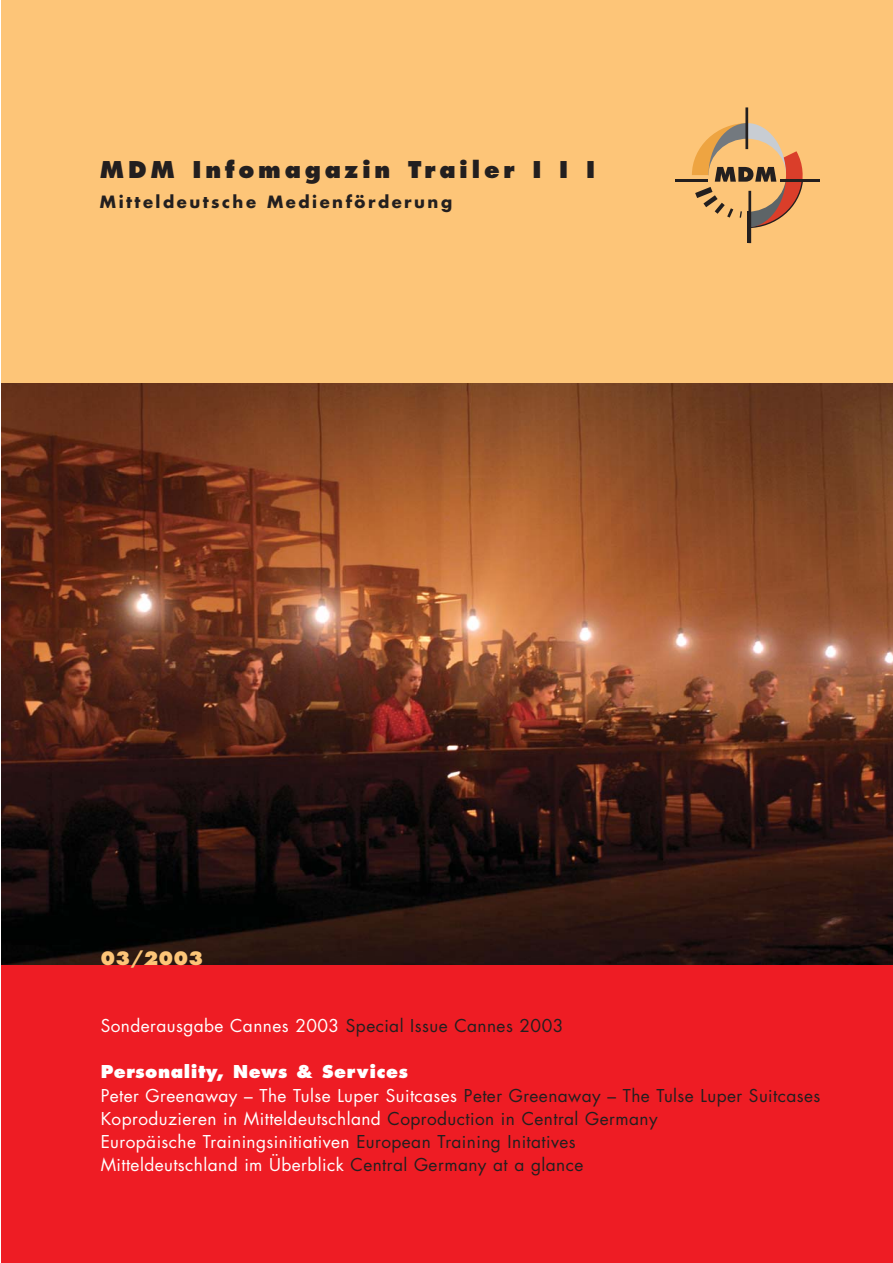
<style>
.page{position:relative;width:893px;height:1263px;background:#fff}
.page>*{position:absolute;margin:0;border:0;box-sizing:border-box;transform-origin:0 0}
.t1{font:800 22.5px "Futura";letter-spacing:.165em;color:#231f1f}
.t2{font:800 18px "Futura";color:#fdc578}
.t3{font:17.25px/23.2px "Futura";letter-spacing:.025em;color:#fff}
.t4{font:700 16.5px "Futura";letter-spacing:.15em;color:#231f1f}
.s1{color:#231f1f}
.s2{font-weight:800}
</style>
<div class="page">
<img style="left:1px;top:383px;width:891px;height:582px">
<div style="left:1px;top:0;width:891px;height:383px;background:#fdc578"></div>
<div style="left:1px;top:965px;width:891px;height:298px;background:#ee1c24"></div>
<hr style="left:745px;top:107px;width:3px;height:42px;background:#231f1f">
<hr style="left:675px;top:179px;width:33px;height:2px;background:#231f1f">
<hr style="left:780px;top:179px;width:39px;height:2px;background:#231f1f">
<hr style="left:748px;top:191px;width:3px;height:52px;background:#231f1f">
<hr style="left:746px;top:212px;width:3px;height:31px;background:#231f1f">
<svg style="left:689px;top:123px;width:121px;height:106px"></svg>
<h1 class="t1" style="left:100px;top:160px;width:496px">MDM Infomagazin Trailer I I I</h1>
<p class="t4" style="left:100px;top:194px;width:354px">Mitteldeutsche Medienförderung</p>
<p class="t2" style="left:100px;top:951px;width:104px">03/2003</p>
<p class="t3" style="left:101px;top:1015px;width:464px">Sonderausgabe Cannes 2003 <span class="s1">Special Issue Cannes 2003</span></p>
<p class="t3" style="left:101px;top:1062px;width:721px"><span class="s2">Personality, News &amp; Services<br></span>Peter Greenaway – The Tulse Luper Suitcases <span class="s1">Peter Greenaway – The Tulse Luper Suitcases </span>Koproduzieren in Mitteldeutschland <span class="s1">Coproduction in Central Germany<br></span>Europäische Trainingsinitiativen <span class="s1">European Training Initatives<br></span>Mitteldeutschland im Überblick <span class="s1">Central Germany at a glance</span></p>
</div>
